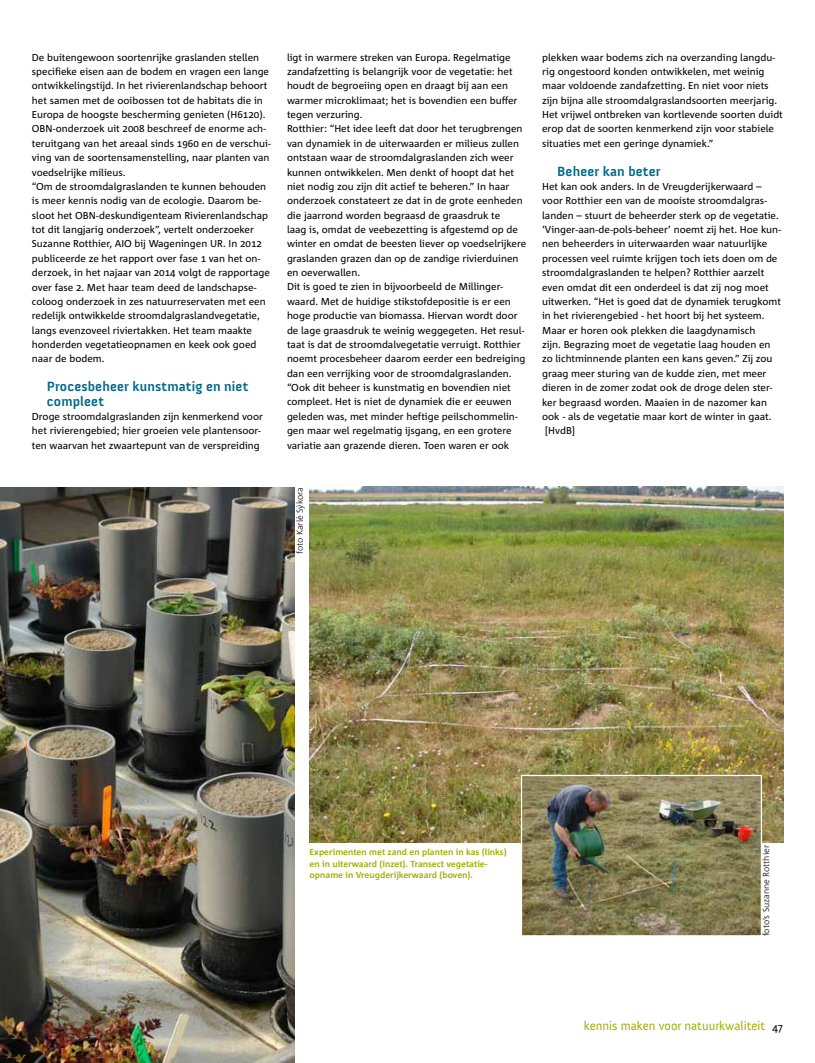
<style>
.page{position:relative;width:815px;height:1063px;background:#fff}
.page>*{position:absolute;margin:0;border:0;box-sizing:border-box;transform-origin:0 0}
.t1{font:700 13.75px/14.4px "Anivers";letter-spacing:.01em;color:#006888}
.t2{font:12.75px "Anivers";color:#9fb000}
.t3{font:10px/14.4px "Corpid C1";color:#000}
.t4{font:700 8.75px/11.2px "Corpid C1";color:#9fb000}
.t5{font:300 8.75px "Corpid C1";color:#000}
.s1{font-size:11.25px;color:#000}
</style>
<div class="page">
<img style="left:0;top:487px;width:294px;height:576px">
<img style="left:309px;top:487px;width:474px;height:355px">
<img style="left:523px;top:777px;width:237px;height:157px">
<div style="left:521px;top:775px;width:241px;height:161px;border:1px solid #fff"></div>
<p class="t3" style="left:32px;top:50px;width:240px">De buitengewoon soortenrijke graslanden stellen specifieke eisen aan de bodem en vragen een lange ontwikkelingstijd. I n het rivierenlandschap behoort het samen met de ooibossen tot de habitats die in Europa de hoogste bescherming genieten (H6120).<br>OB N-onderzoek uit 2008 beschreef de enorme ach&shy;teruitgang van het areaal sinds 1960 en de verschui&shy;ving van de soortensamenstelling, naar planten van voedselrijke milieus.<br>“Om de stroomdalgraslanden te kunnen behouden is meer kennis nodig van de ecologie. Daarom be&shy;sloot het OB N-deskundigenteam Rivierenlandschap tot dit langjarig onderzoek”, vertelt onderzoeker Suzanne Rotthier, AIO</p>
<p class="t3" style="left:32px;top:236px;width:240px;text-indent:103px">bij Wageningen UR. I n 2012 publiceerde ze het rapport over fase 1 van het on&shy;derzoek, in het najaar van 2014 volgt de rapportage over fase 2. Met haar team deed de landschapse&shy;coloog onderzoek in zes natuurreservaten met een redelijk ontwikkelde stroomdalgraslandvegetatie, langs evenzoveel riviertakken. H et team maakte honderden vegetatieopnamen en keek ook goed naar de bodem.</p>
<h1 class="t1" style="left:47px;top:380px;width:203px">Procesbeheer kunstmatig en niet compleet</h1>
<p class="t3" style="left:32px;top:409px;width:233px">Droge stroomdalgraslanden zijn kenmerkend voor het rivierengebied; hier groeien vele plantensoor&shy;ten waarvan het zwaartepunt van de verspreiding</p>
<p class="t3" style="left:287px;top:50px;width:241px">ligt in warmere streken van Europa. Regelmatige zandafzetting is belangrijk voor de vegetatie: het houdt de begroeiing open en draagt bij aan een warmer microklimaat; het is bovendien een buffer tegen verzuring.<br>Rotthier: “Het idee leeft dat door het terugbrengen van dynamiek in de uiterwaarden er milieus zullen ontstaan waar de stroomdalgraslanden zich weer kunnen ontwikkelen. Men denkt of hoopt dat het niet nodig zou zijn dit actief te beheren.” I n haar onderzoek constateert ze dat in de grote eenheden die jaarrond worden begraasd de graasdruk te<br>laag is, omdat de veebezetting is afgestemd op de winter en omdat de beesten liever op voedselrijkere graslanden grazen dan op de zandige rivierduinen en oeverwallen.<br>Dit is goed te zien in bijvoorbeeld de Millinger&shy;waard. M et de huidige stikstofdepositie is er een hoge productie van biomassa. Hiervan wordt door de lage graasdruk te weinig weggegeten. Het resul&shy;taat is dat de stroomdalvegetatie verruigt. Rotthier noemt procesbeheer daarom eerder een bedreiging dan een verrijking voor de stroomdalgraslanden. “Ook dit beheer is kunstmatig en bovendien niet compleet. Het is niet de dynamiek die er eeuwen geleden was, met minder heftige peilschommelin&shy;gen maar wel regelmatig ijsgang, en een grotere variatie aan grazende dieren. Toen waren er ook</p>
<p class="t5" style="left:294px;top:554px;width:68px;rotate:-90deg">foto Karlè Sýkora</p>
<p class="t3" style="left:542px;top:50px;width:242px">plekken waar bodems zich na overzanding langdu&shy;rig ongestoord konden ontwikkelen, met weinig maar voldoende zandafzetting. En niet voor niets zijn bijna alle stroomdalgraslandsoorten meerjarig.<br>H et vrijwel ontbreken van kortlevende soorten duidt erop dat de soorten kenmerkend zijn voor stabiele situaties met een geringe dynamiek.”</p>
<h1 class="t1" style="left:557px;top:164px;width:105px">Beheer kan beter</h1>
<p class="t3" style="left:542px;top:179px;width:241px">Het kan ook anders. I n de Vreugderijkerwaard – voor Rotthier een van de mooiste stroomdalgras&shy;landen – stuurt de beheerder sterk op de vegetatie. ‘Vinger-aan-de-pols-beheer’ noemt zij het. H oe kun&shy;nen beheerders in uiterwaarden waar natuurlijke processen veel ruimte krijgen toch iets doen om de stroomdalgraslanden te helpen? Rotthier aarzelt even omdat dit een onderdeel is dat zij nog moet uitwerken. “Het is goed dat de dynamiek terugkomt in het rivierengebied - het hoort bij het systeem.<br>Maar er horen ook plekken die laagdynamisch<br>zijn. Begrazing moet de vegetatie laag houden en zo lichtminnende planten een kans geven.” Zij zou graag meer sturing van de kudde zien, met meer dieren in de zomer zodat ook de droge delen ster&shy;ker begraasd worden. Maaien in de nazomer kan ook - als de vegetatie maar kort de winter in gaat. [HvdB]</p>
<p class="t4" style="left:310px;top:846px;width:199px">Experimenten met zand en planten in kas (links) en in uiterwaard (inzet). Transect vegetatie&shy;opname in Vreugderijkerwaard (boven).</p>
<p class="t5" style="left:760px;top:936px;width:93px;rotate:-90deg">foto’s Suzanne Rotthier</p>
<p class="t2" style="left:584px;top:1019px;width:201px">kennis maken voor natuurkwaliteit <span class="s1">47</span></p>
</div>
